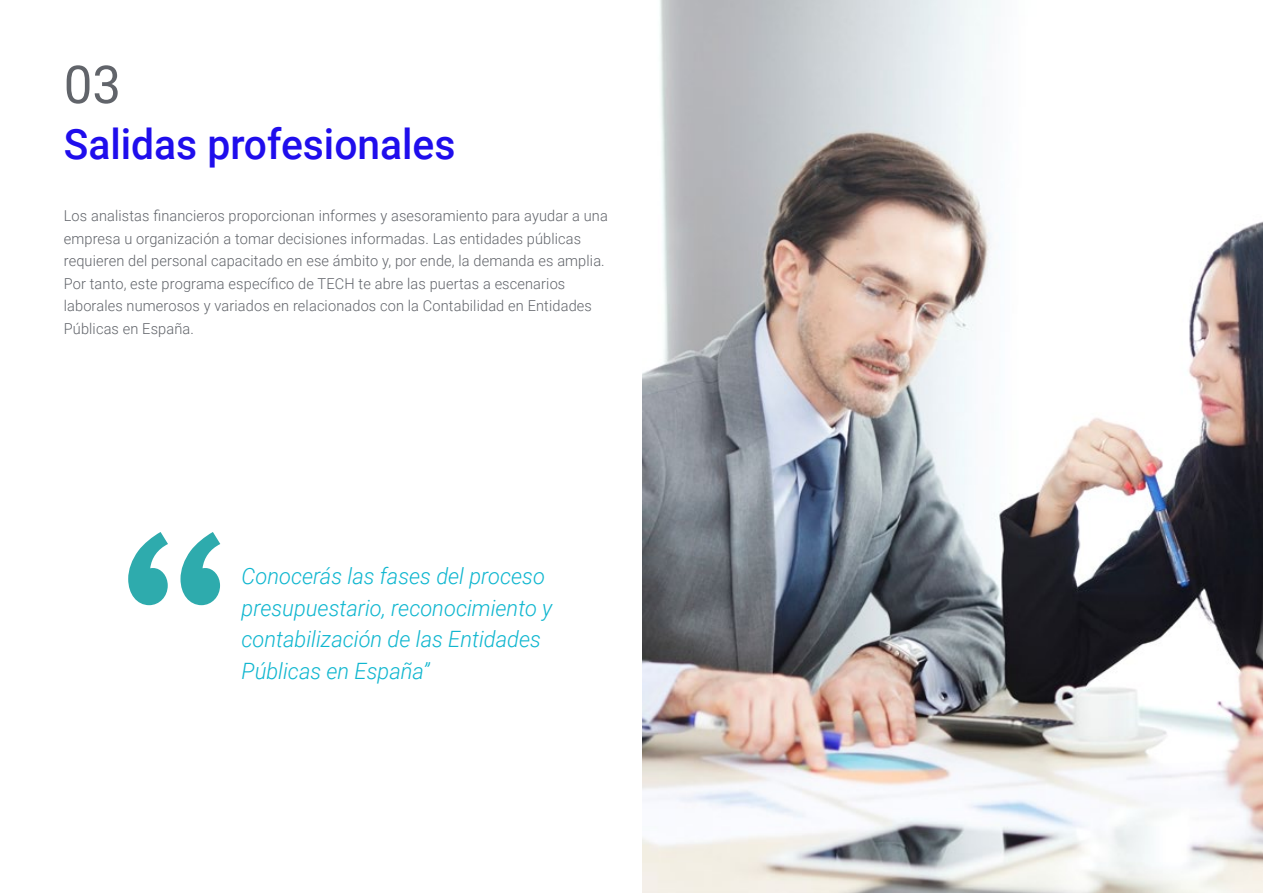
<style>
.page{position:relative;width:1263px;height:893px;background:#fff}
.page>*{position:absolute;margin:0;border:0;box-sizing:border-box;transform-origin:0 0}
.t1{font:52.5px "Roboto";color:#61646a}
.t2{font:500 42px "Roboto";color:#1f0dec}
.t3{font:italic 300 22.5px/31.5px "Roboto";color:#0fb6cf}
.t4{font:300 15px/22.5px "Roboto";letter-spacing:.01em;color:#61646a}
</style>
<div class="page">
<img style="left:642px;top:0;width:621px;height:893px">
<svg style="left:128px;top:532px;width:92px;height:73px"></svg>
<h1 class="t1" style="left:64px;top:48px;width:59px">03</h1>
<h2 class="t2" style="left:64px;top:115px;width:393px">Salidas profesionales</h2>
<p class="t4" style="left:64px;top:204px;width:545px">Los analistas financieros proporcionan informes y asesoramiento para ayudar a una empresa u organización a tomar decisiones informadas. Las entidades públicas requieren del personal capacitado en ese ámbito y, por ende, la demanda es amplia.<br>Por tanto, este programa específico de TECH te abre las puertas a escenarios laborales numerosos y variados en relacionados con la Contabilidad en Entidades Públicas en España.</p>
<h3 class="t3" style="left:242px;top:560px;width:312px">Conocerás las fases del proceso presupuestario, reconocimiento y contabilización de las Entidades<br>Públicas en España”</h3>
</div>
